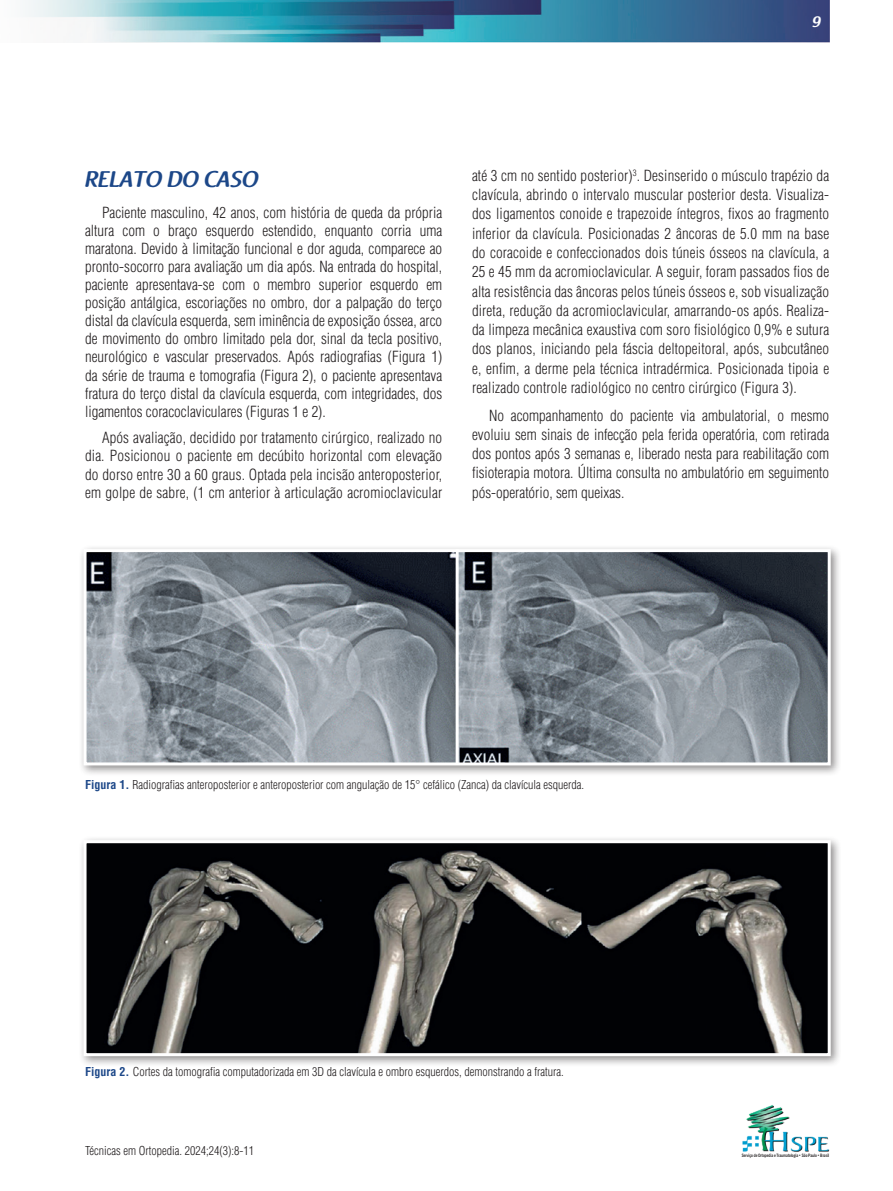
<style>
.page{position:relative;width:893px;height:1191px;background:#fff}
.page>*{position:absolute;margin:0;border:0;box-sizing:border-box;transform-origin:0 0}
.t1{font:600 22.5px "Raspoutine";color:#1c4788}
.t2{font:300 condensed 15px/19.2px "Helvetica LT Std";letter-spacing:.005em;color:#231f20;text-align:justify}
.t3{font:600 15px "Raspoutine";color:#fff}
.t4{font:300 condensed 12px "Helvetica LT Std";color:#231f20}
.t5{font:700 4.5px "News Gothic BT";color:#231f20;scale:.8 1}
.s1{font-weight:700;color:#1c4788}
</style>
<div class="page">
<img style="left:25px;top:0;width:804px;height:43px">
<img style="left:742px;top:1105px;width:87px;height:47px">
<div style="left:78px;top:544px;width:764px;height:233px;background:#231f20;opacity:.5"></div>
<img style="left:88px;top:553px;width:739px;height:208px">
<div style="left:84px;top:549px;width:747px;height:216px;border:3px solid #fff"></div>
<hr style="left:456px;top:549px;width:3px;height:215px;background:#fff">
<div style="left:78px;top:835px;width:764px;height:232px;background:#231f20;opacity:.5"></div>
<img style="left:88px;top:844px;width:739px;height:208px">
<div style="left:84px;top:840px;width:747px;height:216px;border:3px solid #fff"></div>
<p class="t3" style="left:812px;top:14px;width:10px">9</p>
<h1 class="t1" style="left:85px;top:166px;width:175px">RELATO DO CASO</h1>
<p class="t2" style="left:85px;top:203px;width:359px;line-height:18.1px;text-indent:17px">Paciente masculino, 42 anos, com história de queda da própria altura com o braço esquerdo estendido, enquanto corria uma maratona. Devido à limitação funcional e dor aguda, comparece ao pronto-socorro para avaliação um dia após. Na entrada do hospital, paciente apresentava-se com o membro superior esquerdo em posição antálgica, escoriações no ombro, dor a palpação do terço distal da clavícula esquerda, sem iminência de exposição óssea, arco de movimento do ombro limitado pela dor, sinal da tecla positivo, neurológico e vascular preservados. Após radiografias (Figura 1) da série de trauma e tomografia (Figura 2), o paciente apresentava fratura do terço distal da clavícula esquerda, com integridades, dos ligamentos coracoclaviculares (Figuras 1 e 2).</p>
<p class="t2" style="left:85px;top:429px;width:359px;line-height:18.1px;text-indent:17px">Após avaliação, decidido por tratamento cirúrgico, realizado no dia. Posicionou o paciente em decúbito horizontal com elevação do dorso entre 30 a 60 graus. Optada pela incisão anteroposterior, em golpe de sabre, (1 cm anterior à articulação acromioclavicular</p>
<p class="t2" style="left:472px;top:166px;width:359px">até 3 cm no sentido posterior)<sup>3</sup>. Desinserido o músculo trapézio da clavícula, abrindo o intervalo muscular posterior desta. Visualiza&shy;dos ligamentos conoide e trapezoide íntegros, fixos ao fragmento inferior da clavícula. Posicionadas 2 âncoras de 5.0 mm na base do coracoide e confeccionados dois túneis ósseos na clavícula, a 25 e 45 mm da acromioclavicular. A seguir, foram passados fios de alta resistência das âncoras pelos túneis ósseos e, sob visualização direta, redução da acromioclavicular, amarrando-os após. Realiza&shy;da limpeza mecânica exaustiva com soro fisiológico 0,9% e sutura dos planos, iniciando pela fáscia deltopeitoral, após, subcutâneo e, enfim, a derme pela técnica intradérmica. Posicionada tipoia e realizado controle radiológico no centro cirúrgico (Figura 3).</p>
<p class="t2" style="left:472px;top:405px;width:359px;text-indent:17px">No acompanhamento do paciente via ambulatorial, o mesmo evoluiu sem sinais de infecção pela ferida operatória, com retirada dos pontos após 3 semanas e, liberado nesta para reabilitação com fisioterapia motora. Última consulta no ambulatório em seguimento pós-operatório, sem queixas.</p>
<p class="t4" style="left:85px;top:777px;width:501px"><span class="s1">Figura 1.</span> Radiografias anteroposterior e anteroposterior com angulação de 15° cefálico (Zanca) da clavícula esquerda.</p>
<p class="t4" style="left:85px;top:1064px;width:480px"><span class="s1">Figura 2.</span> Cortes da tomografia computadorizada em 3D da clavícula e ombro esquerdos, demonstrando a fratura.</p>
<p class="t4" style="left:85px;top:1143px;width:171px">Técnicas em Ortopedia. 2024;24(3):8-11</p>
<p class="t5" style="left:742px;top:1152px;width:111px">Serviço de Ortopedia e Traumatologia • São Paulo • Brasil</p>
</div>
